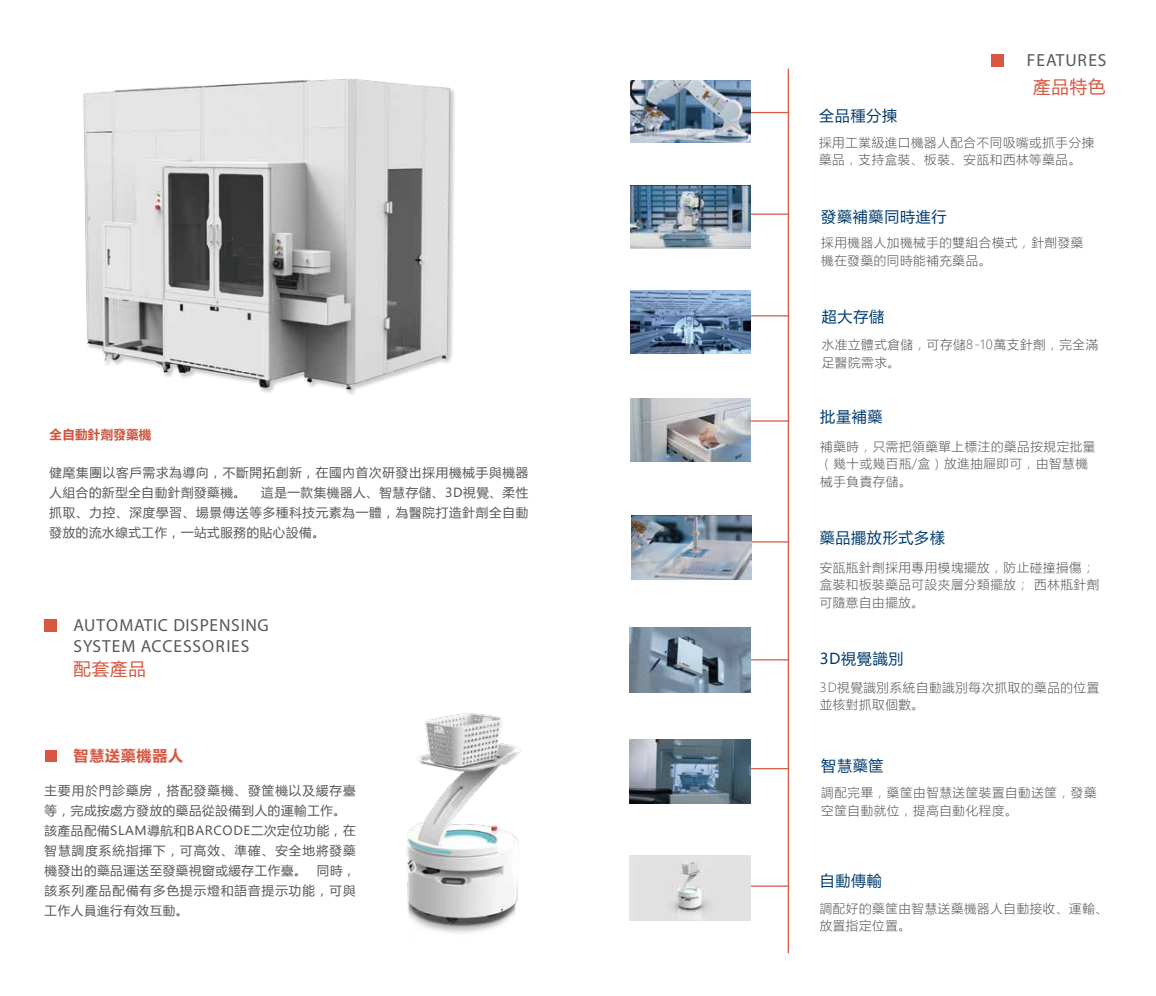
<style>
.page{position:relative;width:1156px;height:996px;background:#fff}
.page>*{position:absolute;margin:0;border:0;box-sizing:border-box;transform-origin:0 0}
.t1{font:17.5px/21px "Myriad Pro";letter-spacing:.055em;color:#595757}
.t2{font:17.5px "Microsoft Ya Hei";letter-spacing:.055em;color:#d75741}
.t3{font:15px "Microsoft Ya Hei";letter-spacing:.05em;color:#003b6f}
.t4{font:700 15px "Microsoft Ya Hei";letter-spacing:.05em;color:#d75741}
.t5{font:300 12.5px/17.5px "Microsoft Ya Hei";letter-spacing:.05em;color:#595757}
.t6{font:12.5px/20px "Microsoft Ya Hei";letter-spacing:.05em;color:#595757;text-align:justify}
.t7{font:700 12.5px "Microsoft Ya Hei";letter-spacing:.02em;color:#cc563f}
</style>
<div class="page">
<div style="left:991px;top:54px;width:12px;height:13px;background:#d75741"></div>
<img style="left:83px;top:79px;width:372px;height:316px">
<hr style="left:787px;top:69px;width:1px;height:884px;background:#d75741">
<hr style="left:733px;top:112px;width:54px;height:1px;background:#d75741">
<hr style="left:733px;top:315px;width:54px;height:1px;background:#d75741">
<hr style="left:734px;top:420px;width:54px;height:1px;background:#d75741">
<img style="left:630px;top:290px;width:120px;height:63px">
<img style="left:630px;top:398px;width:120px;height:63px">
<img style="left:630px;top:80px;width:120px;height:63px">
<hr style="left:733px;top:213px;width:54px;height:2px;background:#d75741">
<img style="left:630px;top:185px;width:120px;height:63px">
<hr style="left:733px;top:541px;width:54px;height:1px;background:#d75741">
<hr style="left:733px;top:659px;width:54px;height:1px;background:#d75741">
<img style="left:631px;top:516px;width:120px;height:63px">
<img style="left:629px;top:628px;width:121px;height:64px">
<hr style="left:733px;top:768px;width:54px;height:1px;background:#d75741">
<hr style="left:733px;top:885px;width:54px;height:1px;background:#d75741">
<img style="left:629px;top:739px;width:121px;height:64px">
<div style="left:45px;top:750px;width:11px;height:12px;background:#d75741"></div>
<div style="left:44px;top:619px;width:13px;height:13px;background:#d75741"></div>
<img style="left:406px;top:713px;width:116px;height:220px">
<img style="left:629px;top:855px;width:121px;height:65px">
<p class="t7" style="left:50px;top:426px;width:103px">全自動針劑發藥機</p>
<p class="t6" style="left:50px;top:462px;width:480px">健麾集團以客戶需求為導向，不斷開拓創新，在國內首次研發出採用機械手與機器人組合的新型全自動針劑發藥機。 這是一款集機器人、智慧存儲、3D視覺、柔性抓取、力控、深度學習、場景傳送等多種科技元素為一體，為醫院打造針劑全自動發放的流水線式工作，一站式服務的貼心設備。</p>
<h1 class="t1" style="left:73px;top:614px;width:197px">AUTOMATIC DISPENSING<br>SYSTEM ACCESSORIES</h1>
<h1 class="t2" style="left:73px;top:657px;width:74px">配套產品</h1>
<p class="t4" style="left:74px;top:745px;width:111px">智慧送藥機器人</p>
<p class="t6" style="left:45px;top:780px;width:312px;text-align:left">主要用於門診藥房，搭配發藥機、發筐機以及緩存臺等，完成按處方發放的藥品從設備到人的運輸工作。該產品配備SLAM導航和BARCODE二次定位功能，在智慧調度系統指揮下，可高效、準確、安全地將發藥機發出的藥品運送至發藥視窗或緩存工作臺。 同時，該系列產品配備有多色提示燈和語音提示功能，可與工作人員進行有效互動。</p>
<h1 class="t1" style="left:1026px;top:49px;width:81px">FEATURES</h1>
<h1 class="t2" style="left:1032px;top:75px;width:74px">產品特色</h1>
<p class="t3" style="left:819px;top:105px;width:80px">全品種分揀</p>
<p class="t5" style="left:819px;top:133px;width:276px">採用工業級進口機器人配合不同吸嘴或抓手分揀藥品，支持盒裝、板裝、安瓿和西林等藥品。</p>
<p class="t3" style="left:821px;top:206px;width:127px">發藥補藥同時進行</p>
<p class="t5" style="left:821px;top:233px;width:263px">採用機器人加機械手的雙組合模式，針劑發藥機在發藥的同時能補充藥品。</p>
<p class="t3" style="left:821px;top:306px;width:64px">超大存儲</p>
<p class="t5" style="left:821px;top:335px;width:278px">水准立體式倉儲，可存儲8-10萬支針劑，完全滿足醫院需求。</p>
<p class="t3" style="left:820px;top:406px;width:64px">批量補藥</p>
<p class="t5" style="left:820px;top:437px;width:276px">補藥時，只需把領藥單上標注的藥品按規定批量（幾十或幾百瓶/盒）放進抽屜即可，由智慧機械手負責存儲。</p>
<p class="t3" style="left:819px;top:527px;width:127px">藥品擺放形式多樣</p>
<p class="t5" style="left:819px;top:557px;width:281px">安瓿瓶針劑採用專用模塊擺放，防止碰撞損傷；盒裝和板裝藥品可設夾層分類擺放； 西林瓶針劑可隨意自由擺放。</p>
<p class="t3" style="left:819px;top:648px;width:85px">3D視覺識別</p>
<p class="t5" style="left:819px;top:678px;width:281px">3D視覺識別系統自動識別每次抓取的藥品的位置並核對抓取個數。</p>
<p class="t3" style="left:821px;top:754px;width:64px">智慧藥筐</p>
<p class="t5" style="left:821px;top:783px;width:276px">調配完畢，藥筐由智慧送筐裝置自動送筐，發藥空筐自動就位，提高自動化程度。</p>
<p class="t3" style="left:819px;top:870px;width:64px">自動傳輸</p>
<p class="t5" style="left:819px;top:899px;width:290px">調配好的藥筐由智慧送藥機器人自動接收、運輸、放置指定位置。</p>
</div>
